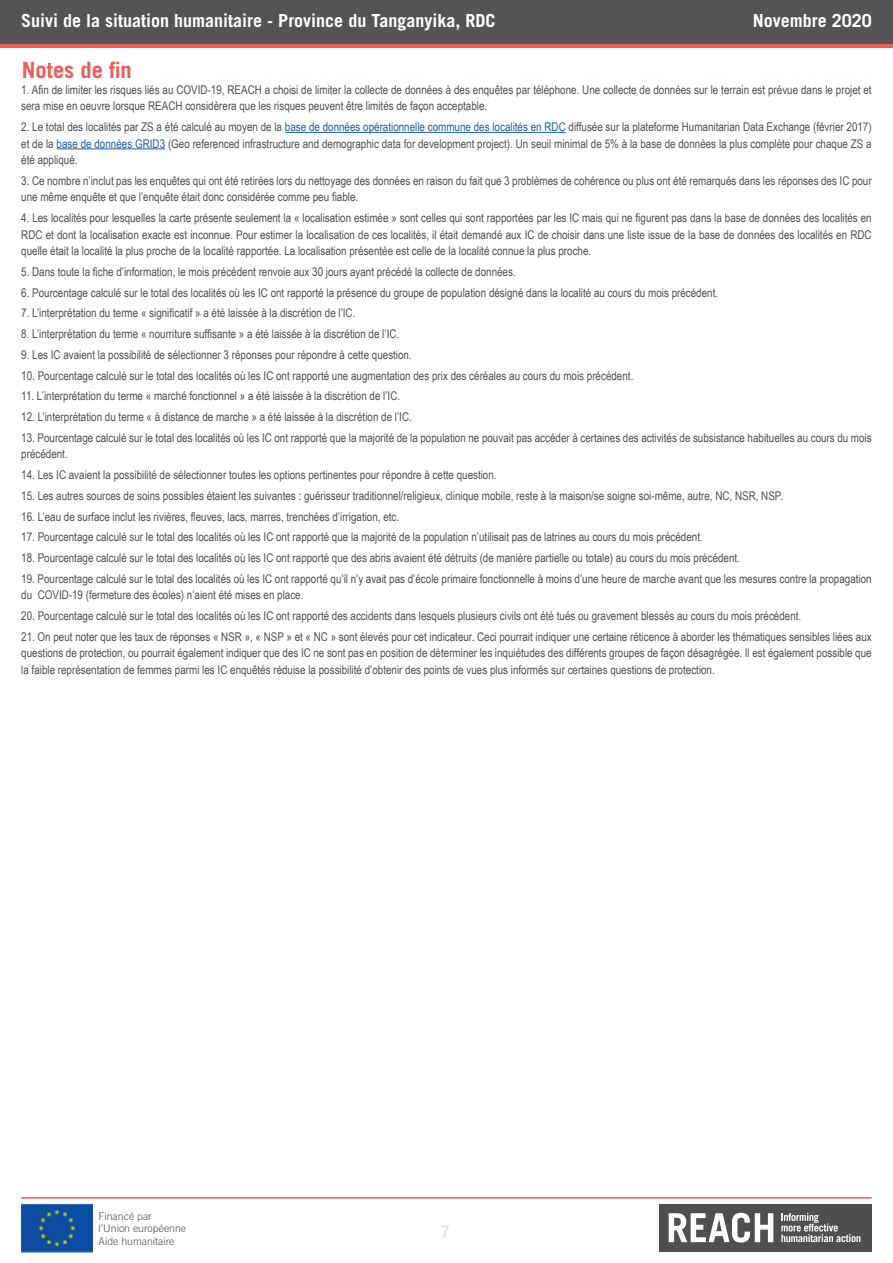
<style>
.page{position:relative;width:893px;height:1263px;background:#fff}
.page>*{position:absolute;margin:0;border:0;box-sizing:border-box;transform-origin:0 0}
.t1{font:700 22.5px "Trade Gothic LT Std";color:#ed5a5a}
.t2{font:700 18px "Trade Gothic LT Std";color:#fff}
.t3{font:700 18px "Arial Narrow";color:#e2e3e4}
.t4{font:12px/16.5px "Arial Narrow";color:#4e4f51}
.t5{font:300 10.5px/12.6px "Trade Gothic LT Std";color:#4e4f51}
.s1{color:#215e9e}
</style>
<div class="page">
<hr style="left:21px;top:1197px;width:851px;height:1px;background:#ed5a5a">
<div style="left:0;top:0;width:893px;height:44px;background:#535456"></div>
<hr style="left:0;top:44px;width:893px;height:4px;background:#f15b55">
<img style="left:21px;top:1204px;width:72px;height:48px">
<div style="left:659px;top:1204px;width:213px;height:48px;background:#4e4f51"></div>
<svg style="left:781px;top:1213px;width:79px;height:29px"></svg>
<svg style="left:669px;top:1213px;width:104px;height:29px"></svg>
<svg style="left:22px;top:72px;width:851px;height:1px"></svg>
<hr style="left:285px;top:132px;width:281px;height:1px;background:#215e9e">
<hr style="left:57px;top:148px;width:108px;height:1px;background:#215e9e">
<h2 class="t2" style="left:21px;top:9px;width:476px">Suivi de la situation humanitaire - Province du Tanganyika, RDC</h2>
<h2 class="t2" style="left:753px;top:9px;width:121px">Novembre 2020</h2>
<h1 class="t1" style="left:22px;top:56px;width:112px">Notes de fin</h1>
<p class="t4" style="left:21px;top:81px;width:852px">1. Afin de limiter les risques liés au COVID-19, REACH a choisi de limiter la collecte de données à des enquêtes par téléphone. Une collecte de données sur le terrain est prévue dans le projet et sera mise en oeuvre lorsque REACH considèrera que les risques peuvent être limités de façon acceptable.</p>
<p class="t4" style="left:21px;top:118px;width:852px;text-align:justify">2. Le total des localités par ZS a été calculé au moyen de la <span class="s1">base de données opérationnelle commune des localités en RDC</span> diffusée sur la plateforme Humanitarian Data Exchange (février 2017) et de la <span class="s1">base de données GRID3</span> (Geo referenced infrastructure and demographic data for development project). Un seuil minimal de 5% à la base de données la plus complète pour chaque ZS a été appliqué.</p>
<p class="t4" style="left:21px;top:172px;width:852px">3. Ce nombre n’inclut pas les enquêtes qui ont été retirées lors du nettoyage des données en raison du fait que 3 problèmes de cohérence ou plus ont été remarqués dans les réponses des IC pour une même enquête et que l’enquête était donc considérée comme peu fiable.</p>
<p class="t4" style="left:21px;top:209px;width:852px;text-align:justify">4. Les localités pour lesquelles la carte présente seulement la « localisation estimée » sont celles qui sont rapportées par les IC mais qui ne figurent pas dans la base de données des localités en RDC et dont la localisation exacte est inconnue. Pour estimer la localisation de ces localités, il était demandé aux IC de choisir dans une liste issue de la base de données des localités en RDC quelle était la localité la plus proche de la localité rapportée. La localisation présentée est celle de la localité connue la plus proche.</p>
<p class="t4" style="left:21px;top:263px;width:496px">5. Dans toute la fiche d’information, le mois précédent renvoie aux 30 jours ayant précédé la collecte de données.</p>
<p class="t4" style="left:21px;top:284px;width:698px">6. Pourcentage calculé sur le total des localités où les IC ont rapporté la présence du groupe de population désigné dans la localité au cours du mois précédent.</p>
<p class="t4" style="left:21px;top:304px;width:336px">7. L’interprétation du terme « significatif » a été laissée à la discrétion de l’IC.</p>
<p class="t4" style="left:21px;top:325px;width:379px">8. L’interprétation du terme « nourriture suffisante » a été laissée à la discrétion de l’IC.</p>
<p class="t4" style="left:21px;top:346px;width:392px">9. Les IC avaient la possibilité de sélectionner 3 réponses pour répondre à cette question.</p>
<p class="t4" style="left:21px;top:367px;width:614px">10. Pourcentage calculé sur le total des localités où les IC ont rapporté une augmentation des prix des céréales au cours du mois précédent.</p>
<p class="t4" style="left:21px;top:387px;width:380px">11. L’interprétation du terme « marché fonctionnel » a été laissée à la discrétion de l’IC.</p>
<p class="t4" style="left:21px;top:408px;width:392px">12. L’interprétation du terme « à distance de marche » a été laissée à la discrétion de l’IC.</p>
<p class="t4" style="left:21px;top:429px;width:852px">13. Pourcentage calculé sur le total des localités où les IC ont rapporté que la majorité de la population ne pouvait pas accéder à certaines des activités de subsistance habituelles au cours du mois précédent.</p>
<p class="t4" style="left:21px;top:466px;width:477px">14. Les IC avaient la possibilité de sélectionner toutes les options pertinentes pour répondre à cette question.</p>
<p class="t4" style="left:21px;top:487px;width:763px">15. Les autres sources de soins possibles étaient les suivantes : guérisseur traditionnel/religieux, clinique mobile, reste à la maison/se soigne soi-même, autre, NC, NSR, NSP.</p>
<p class="t4" style="left:21px;top:508px;width:379px">16. L’eau de surface inclut les rivières, fleuves, lacs, marres, trenchées d’irrigation, etc.</p>
<p class="t4" style="left:21px;top:528px;width:683px">17. Pourcentage calculé sur le total des localités où les IC ont rapporté que la majorité de la population n’utilisait pas de latrines au cours du mois précédent.</p>
<p class="t4" style="left:21px;top:549px;width:720px">18. Pourcentage calculé sur le total des localités où les IC ont rapporté que des abris avaient été détruits (de manière partielle ou totale) au cours du mois précédent.</p>
<p class="t4" style="left:21px;top:570px;width:852px">19. Pourcentage calculé sur le total des localités où les IC ont rapporté qu’il n’y avait pas d’école primaire fonctionnelle à moins d’une heure de marche avant que les mesures contre la propagation du COVID-19 (fermeture des écoles) n’aient été mises en place.</p>
<p class="t4" style="left:21px;top:607px;width:781px">20. Pourcentage calculé sur le total des localités où les IC ont rapporté des accidents dans lesquels plusieurs civils ont été tués ou gravement blessés au cours du mois précédent.</p>
<p class="t4" style="left:21px;top:628px;width:852px;text-align:justify">21. On peut noter que les taux de réponses « NSR », « NSP » et « NC » sont élevés pour cet indicateur. Ceci pourrait indiquer une certaine réticence à aborder les thématiques sensibles liées aux questions de protection, ou pourrait également indiquer que des IC ne sont pas en position de déterminer les inquiétudes des différents groupes de façon désagrégée. Il est également possible que la faible représentation de femmes parmi les IC enquêtés réduise la possibilité d’obtenir des points de vues plus informés sur certaines questions de protection.</p>
<p class="t5" style="left:99px;top:1209px;width:89px">Financé par<br>l’Union européenne<br>Aide humanitaire</p>
<h2 class="t3" style="left:441px;top:1217px;width:10px">7</h2>
</div>
